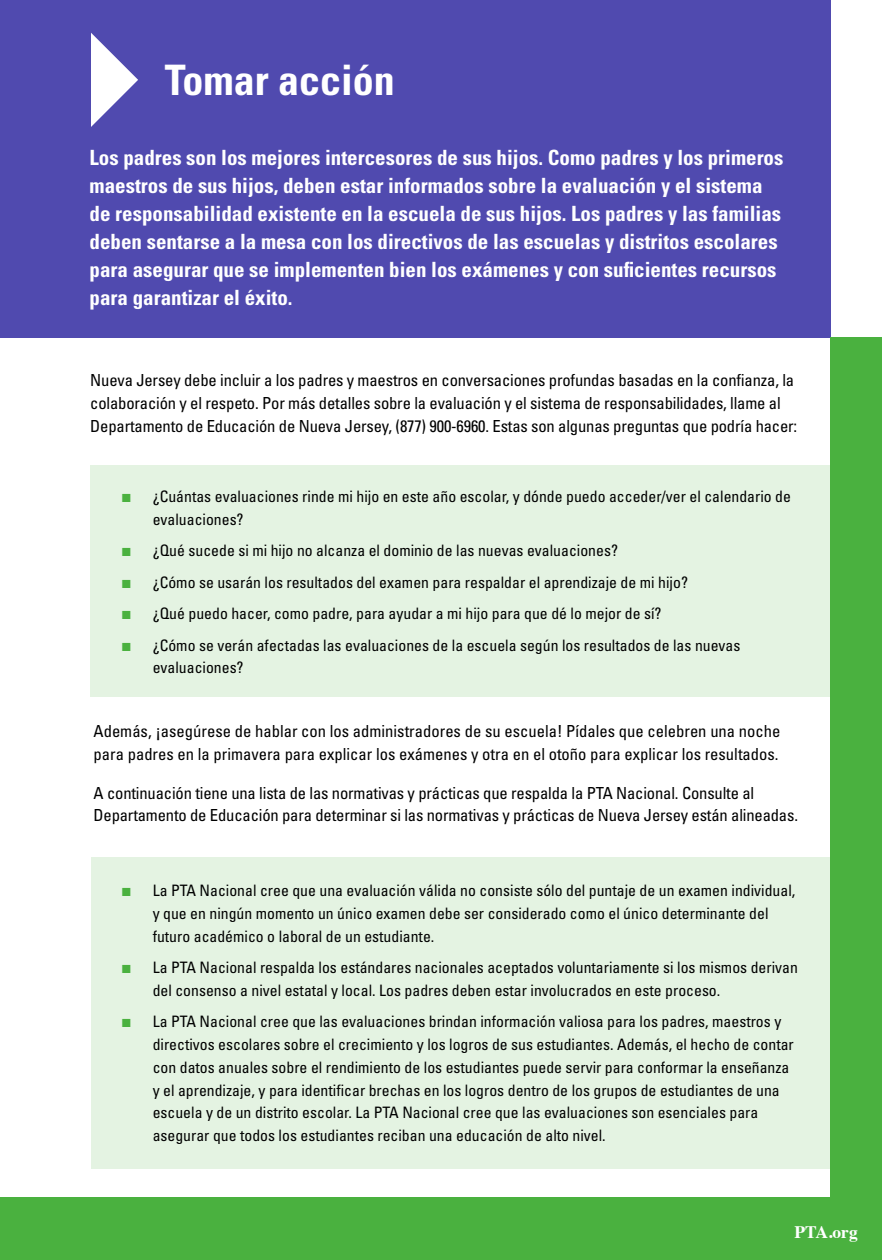
<style>
.page{position:relative;width:882px;height:1260px;background:#fff}
.page>*{position:absolute;margin:0;border:0;box-sizing:border-box;transform-origin:0 0}
.t1{font:700 condensed 42px "Univers LT Std";color:#fff}
.t2{font:700 condensed 21px/28px "Univers LT Std";color:#fff}
.t3{font:700 17.5px "Times";color:#fff}
.t4{font:condensed 16.62px/22.8px "Univers LT Std";letter-spacing:-.01em;color:#000}
.t5{font:condensed 15.75px/22.8px "Univers LT Std";color:#000}
.s1{font-family:"Arial";font-stretch:normal;font-size:17.5px;color:#4ab13f}
</style>
<div class="page">
<div style="left:0;top:1197px;width:882px;height:63px;background:#4ab13f"></div>
<div style="left:0;top:0;width:831px;height:338px;background:#504aaf"></div>
<svg style="left:91px;top:33px;width:47px;height:94px"></svg>
<div style="left:91px;top:465px;width:777px;height:231px;background:#e4f3e2"></div>
<div style="left:91px;top:857px;width:771px;height:311px;background:#e4f3e2"></div>
<div style="left:831px;top:338px;width:51px;height:876px;background:#4ab13f"></div>
<h1 class="t1" style="left:165px;top:54px;width:232px">Tomar acción</h1>
<p class="t2" style="left:90px;top:143px;width:695px">Los padres son los mejores intercesores de sus hijos. Como padres y los primeros maestros de sus hijos, deben estar informados sobre la evaluación y el sistema de responsabilidad existente en la escuela de sus hijos. Los padres y las familias deben sentarse a la mesa con los directivos de las escuelas y distritos escolares para asegurar que se implementen bien los exámenes y con suficientes recursos para garantizar el éxito.</p>
<p class="t4" style="left:90px;top:369px;width:709px">Nueva Jersey debe incluir a los padres y maestros en conversaciones profundas basadas en la confianza, la colaboración y el respeto. Por más detalles sobre la evaluación y el sistema de responsabilidades, llame al<br>Departamento de Educación de Nueva Jersey, (877) 900-6960. Estas son algunas preguntas que podría hacer:</p>
<p class="t5" style="left:153px;top:485px;width:640px;text-indent:-32px"><span class="s1">■</span> ¿Cuántas evaluaciones rinde mi hijo en este año escolar, y dónde puedo acceder/ver el calendario de evaluaciones?</p>
<p class="t5" style="left:121px;top:539px;width:498px"><span class="s1">■</span> ¿Qué sucede si mi hijo no alcanza el dominio de las nuevas evaluaciones?</p>
<p class="t5" style="left:121px;top:570px;width:568px"><span class="s1">■</span> ¿Cómo se usarán los resultados del examen para respaldar el aprendizaje de mi hijo?</p>
<p class="t5" style="left:121px;top:602px;width:542px"><span class="s1">■</span> ¿Qué puedo hacer, como padre, para ayudar a mi hijo para que dé lo mejor de sí?</p>
<p class="t5" style="left:153px;top:633px;width:589px;text-indent:-32px"><span class="s1">■</span> ¿Cómo se verán afectadas las evaluaciones de la escuela según los resultados de las nuevas evaluaciones?</p>
<p class="t4" style="left:94px;top:720px;width:688px">Además, ¡asegúrese de hablar con los administradores de su escuela! Pídales que celebren una noche para padres en la primavera para explicar los exámenes y otra en el otoño para explicar los resultados.</p>
<p class="t4" style="left:94px;top:781px;width:706px">A continuación tiene una lista de las normativas y prácticas que respalda la PTA Nacional. Consulte al<br>Departamento de Educación para determinar si las normativas y prácticas de Nueva Jersey están alineadas.</p>
<p class="t5" style="left:153px;top:879px;width:644px;text-indent:-32px"><span class="s1">■</span> La PTA Nacional cree que una evaluación válida no consiste sólo del puntaje de un examen individual, y que en ningún momento un único examen debe ser considerado como el único determinante del futuro académico o laboral de un estudiante.</p>
<p class="t5" style="left:153px;top:956px;width:647px;text-indent:-32px"><span class="s1">■</span> La PTA Nacional respalda los estándares nacionales aceptados voluntariamente si los mismos derivan del consenso a nivel estatal y local. Los padres deben estar involucrados en este proceso.</p>
<p class="t5" style="left:153px;top:1010px;width:643px;text-indent:-32px"><span class="s1">■</span> La PTA Nacional cree que las evaluaciones brindan información valiosa para los padres, maestros y directivos escolares sobre el crecimiento y los logros de sus estudiantes. Además, el hecho de contar con datos anuales sobre el rendimiento de los estudiantes puede servir para conformar la enseñanza y el aprendizaje, y para identificar brechas en los logros dentro de los grupos de estudiantes de una escuela y de un distrito escolar. La PTA Nacional cree que las evaluaciones son esenciales para asegurar que todos los estudiantes reciban una educación de alto nivel.</p>
<p class="t3" style="left:794px;top:1216px;width:65px">PTA.org</p>
</div>
